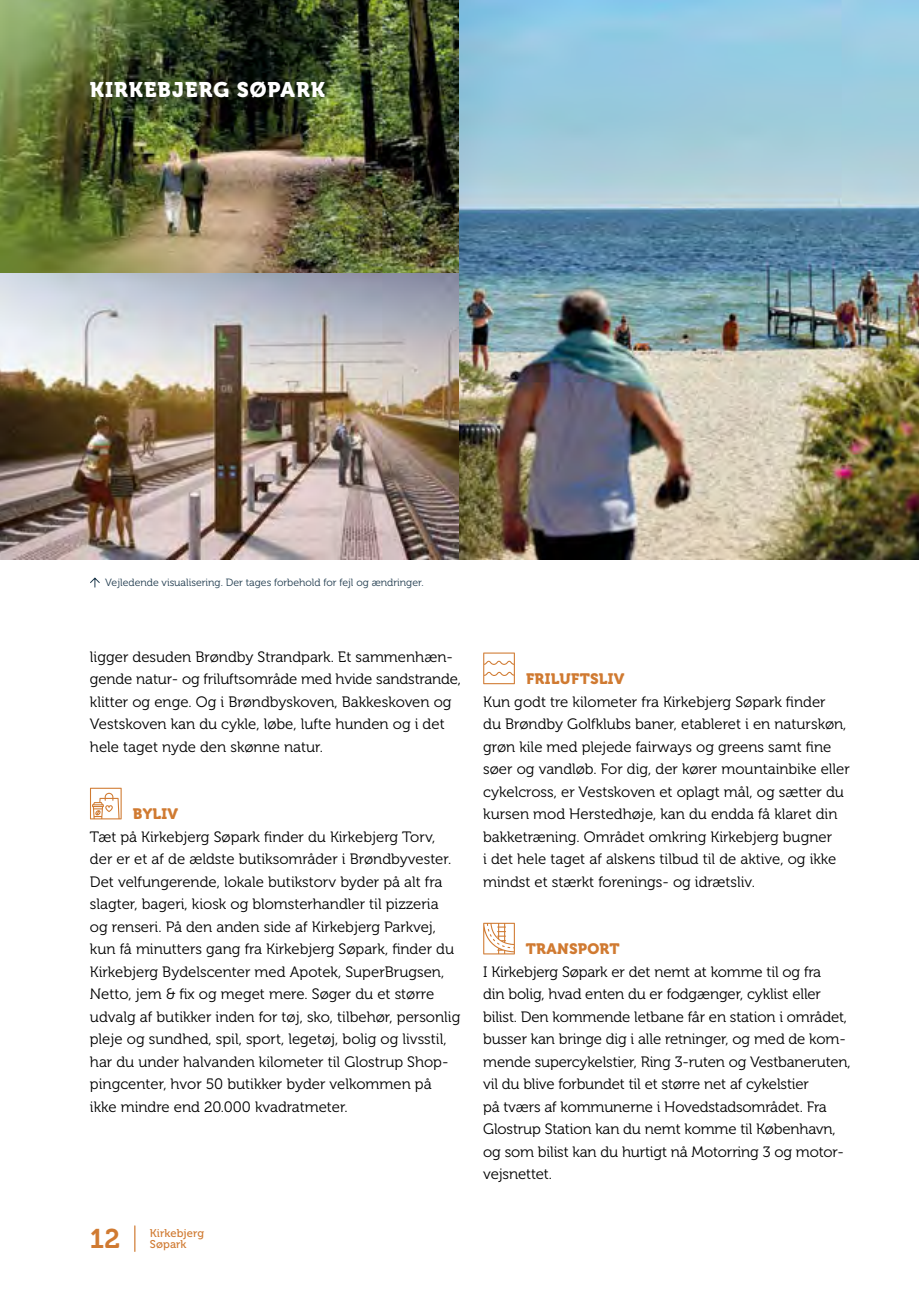
<style>
.page{position:relative;width:919px;height:1297px;background:#fff}
.page>*{position:absolute;margin:0;border:0;box-sizing:border-box;transform-origin:0 0}
.t1{font:27px "Museo 700";color:#d07a31}
.t2{font:21px "Museo 900";letter-spacing:.05em;color:#fff}
.t3{font:15px/22.5px "Museo 300";color:#000}
.t4{font:15px "Museo 900";letter-spacing:.02em;color:#d07a31}
.t5{font:11.25px "Museo 500";letter-spacing:.01em;color:#d07a31}
.t6{font:10.5px "Museo 300";color:#203b4e}
</style>
<div class="page">
<svg style="left:134px;top:1226px;width:1px;height:25px"></svg>
<svg style="left:918px;top:127px;width:1px;height:331px"></svg>
<img style="left:0;top:0;width:460px;height:273px">
<img style="left:0;top:273px;width:460px;height:286px">
<img style="left:460px;top:0;width:458px;height:559px">
<svg style="left:483px;top:923px;width:32px;height:31px"></svg>
<svg style="left:90px;top:788px;width:32px;height:31px"></svg>
<svg style="left:483px;top:652px;width:32px;height:32px"></svg>
<svg style="left:90px;top:577px;width:10px;height:11px"></svg>
<h2 class="t2" style="left:90px;top:77px;width:236px">KIRKEBJERG SØPARK</h2>
<p class="t6" style="left:105px;top:576px;width:320px">Vejledende visualisering. Der tages forbehold for fejl og ændringer.</p>
<p class="t3" style="left:90px;top:645px;width:372px">ligger desuden Brøndby Strandpark. Et sammenhæn&shy;gende natur- og friluftsområde med hvide sandstrande, klitter og enge. Og i Brøndbyskoven, Bakkeskoven og Vestskoven kan du cykle, løbe, lufte hunden og i det hele taget nyde den skønne natur.</p>
<p class="t4" style="left:133px;top:805px;width:47px">BYLIV</p>
<p class="t3" style="left:90px;top:825px;width:372px">Tæt på Kirkebjerg Søpark finder du Kirkebjerg Torv, der er et af de ældste butiksområder i Brøndbyvester.<br>Det velfungerende, lokale butikstorv byder på alt fra slagter, bageri, kiosk og blomsterhandler til pizzeria<br>og renseri. På den anden side af Kirkebjerg Parkvej, kun få minutters gang fra Kirkebjerg Søpark, finder du Kirkebjerg Bydelscenter med Apotek, SuperBrugsen, Netto, jem &amp; fix og meget mere. Søger du et større udvalg af butikker inden for tøj, sko, tilbehør, personlig pleje og sundhed, spil, sport, legetøj, bolig og livsstil, har du under halvanden kilometer til Glostrup Shop&shy;pingcenter, hvor 50 butikker byder velkommen på ikke mindre end 20.000 kvadratmeter.</p>
<h1 class="t1" style="left:90px;top:1223px;width:32px">12</h1>
<p class="t5" style="left:150px;top:1238px;width:38px">Søpark</p>
<p class="t5" style="left:150px;top:1226px;width:56px">Kirkebjerg</p>
<p class="t4" style="left:526px;top:670px;width:100px">FRILUFTSLIV</p>
<p class="t3" style="left:483px;top:690px;width:368px">Kun godt tre kilometer fra Kirkebjerg Søpark finder<br>du Brøndby Golfklubs baner, etableret i en naturskøn, grøn kile med plejede fairways og greens samt fine søer og vandløb. For dig, der kører mountainbike eller cykelcross, er Vestskoven et oplagt mål, og sætter du kursen mod Herstedhøje, kan du endda få klaret din bakketræning. Området omkring Kirkebjerg bugner<br>i det hele taget af alskens tilbud til de aktive, og ikke mindst et stærkt forenings- og idrætsliv.</p>
<p class="t4" style="left:526px;top:940px;width:95px">TRANSPORT</p>
<p class="t3" style="left:483px;top:960px;width:369px">I Kirkebjerg Søpark er det nemt at komme til og fra<br>din bolig, hvad enten du er fodgænger, cyklist eller bilist. Den kommende letbane får en station i området, busser kan bringe dig i alle retninger, og med de kom&shy;mende supercykelstier, Ring 3-ruten og Vestbaneruten, vil du blive forbundet til et større net af cykelstier<br>på tværs af kommunerne i Hovedstadsområdet. Fra Glostrup Station kan du nemt komme til København, og som bilist kan du hurtigt nå Motorring 3 og motor&shy;vejsnettet.</p>
</div>
